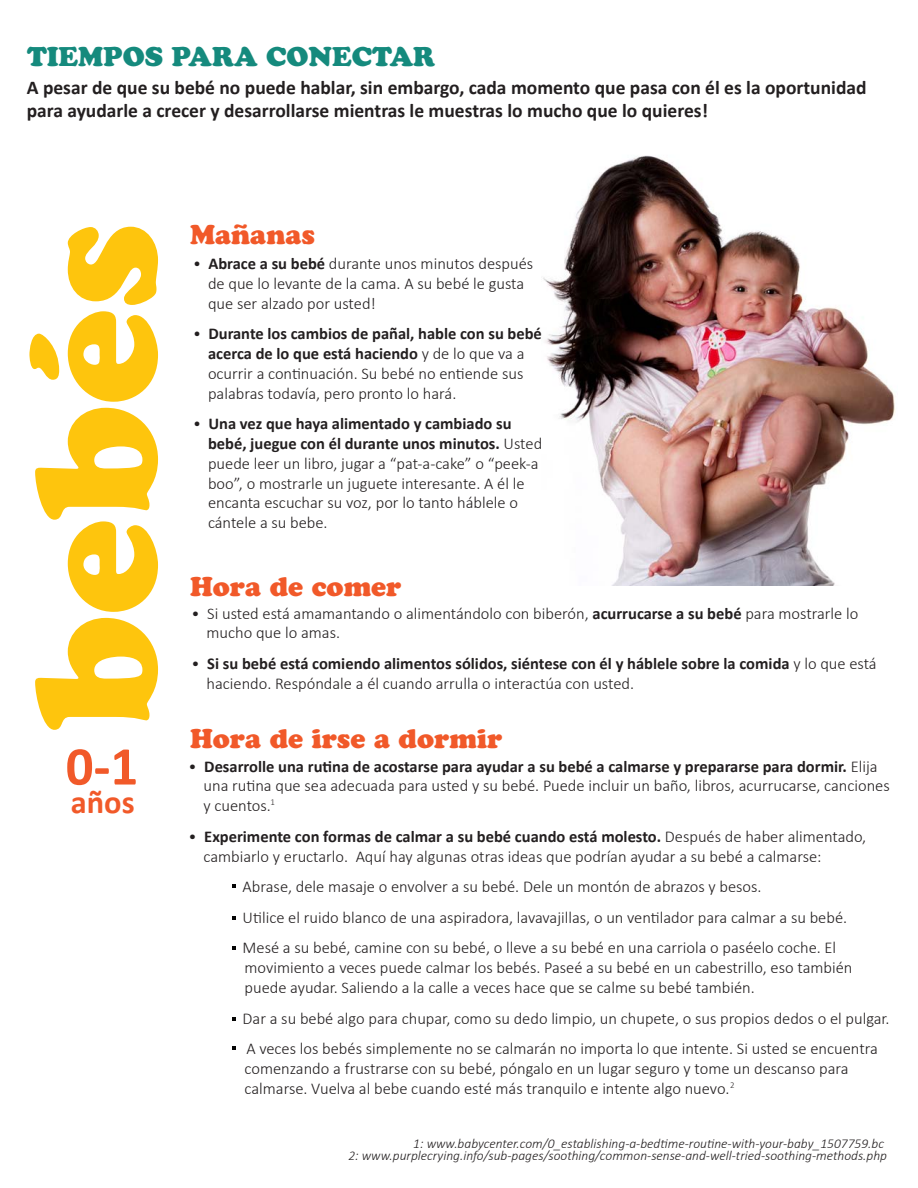
<style>
.page{position:relative;width:918px;height:1188px;background:#fff}
.page>*{position:absolute;margin:0;border:0;box-sizing:border-box;transform-origin:0 0}
.t1{font:171.9px "Cooper Black Std";color:#fec50d}
.t2{font:700 54.9px "Calibri";color:#f15929}
.t3{font:700 32.4px "Calibri";color:#f15929}
.t4{font:27px "Cooper Black Std";color:#f15929}
.t5{font:27px "Cooper Black Std";color:#158a7d}
.t6{font:700 19.5px/22.5px "Calibri";color:#231f20}
.t7{font:300 16.5px/19.8px "Calibri";color:#231f20}
.t8{font:700 16.5px "Calibri";color:#231f20}
.t9{font:italic 300 13.5px/12.8px "Calibri";color:#231f20;text-align:right}
.t10{font:300 9px "Calibri";color:#231f20}
.s1{font-weight:700}
.s2{font-weight:300}
</style>
<div class="page">
<img style="left:543px;top:155px;width:353px;height:431px">
<svg style="left:232px;top:884px;width:4px;height:3px"></svg>
<svg style="left:232px;top:916px;width:4px;height:4px"></svg>
<svg style="left:232px;top:946px;width:4px;height:4px"></svg>
<svg style="left:232px;top:1017px;width:4px;height:4px"></svg>
<svg style="left:232px;top:1046px;width:4px;height:4px"></svg>
<p class="t5" style="left:27px;top:40px;width:410px">TIEMPOS PARA CONECTAR</p>
<p class="t6" style="left:27px;top:76px;width:841px">A pesar de que su bebé no puede hablar, sin embargo, cada momento que pasa con él es la oportunidad para ayudarle a crecer y desarrollarse mientras le muestras lo mucho que lo quieres!</p>
<p class="t1" style="left:-8px;top:729px;width:508px;rotate:-90deg">bebés</p>
<p class="t2" style="left:66px;top:731px;width:74px">0-1</p>
<p class="t3" style="left:71px;top:782px;width:65px">años</p>
<p class="t4" style="left:190px;top:219px;width:126px">Mañanas</p>
<p class="t7" style="left:208px;top:253px;width:327px;text-indent:-15px">• <span class="s1">Abrace a su bebé</span> durante unos minutos después de que lo levante de la cama. A su bebé le gusta que ser alzado por usted!</p>
<p class="t7" style="left:208px;top:324px;width:335px;text-indent:-15px">• <span class="s1">Durante los cambios de pañal, hable con su bebé acerca de lo que está haciendo</span> y de lo que va a ocurrir a continuación. Su bebé no entiende sus palabras todavía, pero pronto lo hará.</p>
<p class="t7" style="left:208px;top:414px;width:336px;text-indent:-15px">• <span class="s1">Una vez que haya alimentado y cambiado su bebé, juegue con él durante unos minutos.</span> Usted puede leer un libro, jugar a “pat-a-cake” o “peek-a boo”, o mostrarle un juguete interesante. A él le encanta escuchar su voz, por lo tanto háblele o cántele a su bebe.</p>
<p class="t4" style="left:190px;top:571px;width:213px">Hora de comer</p>
<p class="t7" style="left:207px;top:603px;width:653px;text-indent:-15px">• Si usted está amamantando o alimentándolo con biberón, <span class="s1">acurrucarse a su bebé</span> para mostrarle lo mucho que lo amas.</p>
<p class="t8" style="left:192px;top:653px;width:687px"><span class="s2">•</span> Si su bebé está comiendo alimentos sólidos, siéntese con él y háblele sobre la comida <span class="s2">y lo que está</span></p>
<p class="t7" style="left:207px;top:673px;width:429px">haciendo. Respóndale a él cuando arrulla o interactúa con usted.</p>
<p class="t4" style="left:190px;top:722px;width:314px">Hora de irse a dormir</p>
<p class="t7" style="left:204px;top:756px;width:688px;text-indent:-15px">• <span class="s1">Desarrolle una rutina de acostarse para ayudar a su bebé a calmarse y prepararse para dormir.</span> Elija una rutina que sea adecuada para usted y su bebé. Puede incluir un baño, libros, acurrucarse, canciones y cuentos.</p>
<p class="t7" style="left:204px;top:826px;width:664px;text-indent:-15px">• <span class="s1">Experimente con formas de calmar a su bebé cuando está molesto.</span> Después de haber alimentado, cambiarlo y eructarlo. Aquí hay algunas otras ideas que podrían ayudar a su bebé a calmarse:</p>
<p class="t7" style="left:243px;top:871px;width:606px;line-height:30.6px">Abrase, dele masaje o envolver a su bebé. Dele un montón de abrazos y besos.<br>Utilice el ruido blanco de una aspiradora, lavavajillas, o un ventilador para calmar a su bebé.<br>Mesé a su bebé, camine con su bebé, o lleve a su bebé en una carriola o paséelo coche. El</p>
<p class="t7" style="left:245px;top:958px;width:609px">movimiento a veces puede calmar los bebés. Paseé a su bebé en un cabestrillo, eso también puede ayudar. Saliendo a la calle a veces hace que se calme su bebé también.</p>
<p class="t7" style="left:243px;top:1003px;width:648px;line-height:30.6px">Dar a su bebé algo para chupar, como su dedo limpio, un chupete, o sus propios dedos o el pulgar.<br>A veces los bebés simplemente no se calmarán no importa lo que intente. Si usted se encuentra</p>
<p class="t7" style="left:245px;top:1058px;width:606px">comenzando a frustrarse con su bebé, póngalo en un lugar seguro y tome un descanso para calmarse. Vuelva al bebe cuando esté más tranquilo e intente algo nuevo.</p>
<p class="t10" style="left:270px;top:796px;width:6px">1</p>
<p class="t10" style="left:730px;top:1079px;width:6px">2</p>
<p class="t9" style="left:348px;top:1137px;width:540px">1: www.babycenter.com/0_establishing-a-bedtime-routine-with-your-baby_1507759.bc<br>2: www.purplecrying.info/sub-pages/soothing/common-sense-and-well-tried-soothing-methods.php</p>
</div>
